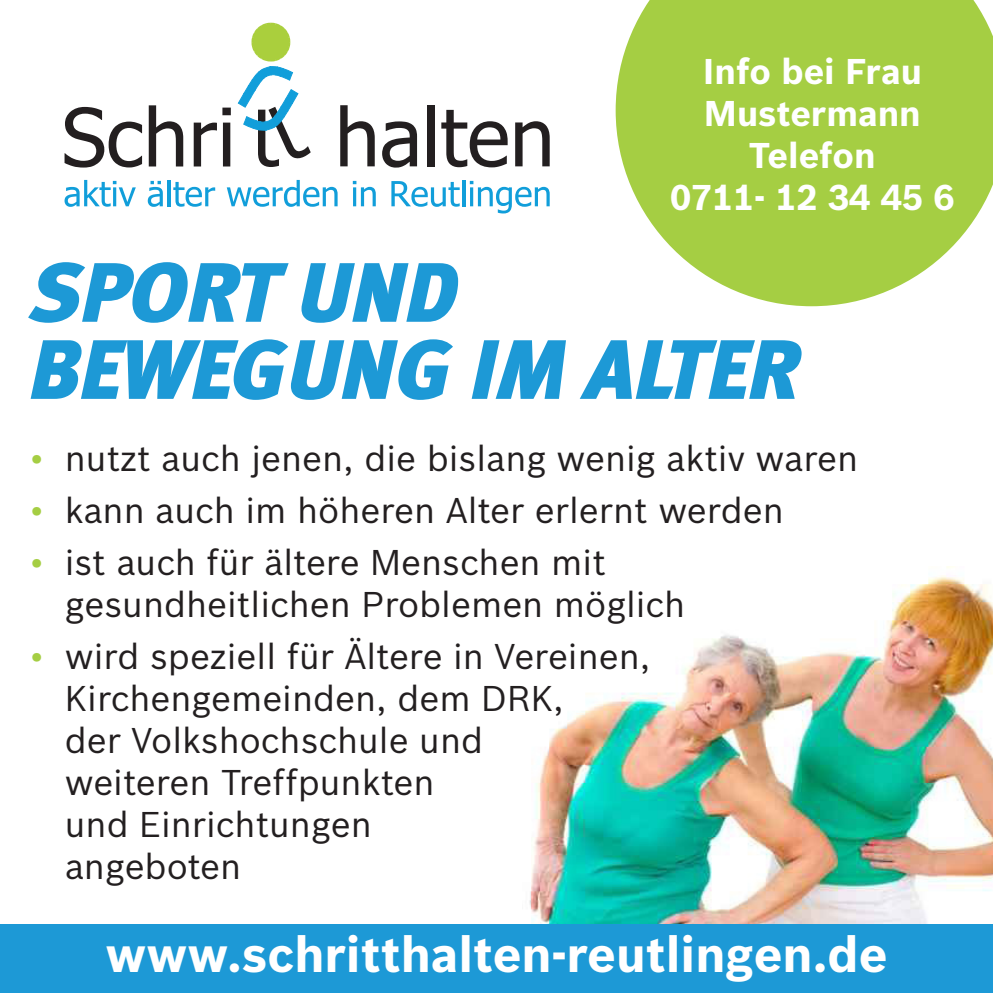
<style>
.page{position:relative;width:993px;height:993px;background:#fff}
.page>*{position:absolute;margin:0;border:0;box-sizing:border-box;transform-origin:0 0}
.t1{font:italic 900 84px/77px "Meta";color:#1d99d6}
.t2{font:700 49px "Bosch Sans";color:#fff}
.t3{font:35px/42px "Bosch Sans";color:#231f20}
.t4{font:700 35px/42px "Bosch Sans";color:#fff;text-align:center}
.s1{color:#a5ce43}
</style>
<div class="page">
<img style="left:529px;top:566px;width:463px;height:358px">
<div style="left:0;top:924px;width:992px;height:68px;background:#1d99d6"></div>
<svg style="left:238px;top:23px;width:72px;height:144px"></svg>
<svg style="left:65px;top:107px;width:77px;height:60px"></svg>
<svg style="left:149px;top:105px;width:34px;height:61px"></svg>
<svg style="left:194px;top:122px;width:23px;height:44px"></svg>
<div style="left:222px;top:108px;width:9px;height:7px;background:#231f20"></div>
<div style="left:223px;top:122px;width:7px;height:44px;background:#231f20"></div>
<svg style="left:65px;top:180px;width:71px;height:27px"></svg>
<svg style="left:148px;top:181px;width:15px;height:26px"></svg>
<hr style="left:167px;top:180px;width:3px;height:26px;background:#119eda">
<svg style="left:173px;top:182px;width:42px;height:25px"></svg>
<svg style="left:227px;top:180px;width:110px;height:27px"></svg>
<svg style="left:353px;top:181px;width:22px;height:25px"></svg>
<svg style="left:391px;top:181px;width:68px;height:26px"></svg>
<hr style="left:462px;top:180px;width:3px;height:26px;background:#119eda">
<svg style="left:469px;top:181px;width:80px;height:32px"></svg>
<svg style="left:340px;top:105px;width:34px;height:61px"></svg>
<svg style="left:382px;top:121px;width:35px;height:46px"></svg>
<div style="left:427px;top:105px;width:8px;height:61px;background:#231f20"></div>
<svg style="left:441px;top:110px;width:66px;height:57px"></svg>
<svg style="left:515px;top:121px;width:34px;height:45px"></svg>
<svg style="left:615px;top:0;width:377px;height:306px;background:#b1d45c"></svg>
<p class="t4" style="left:669px;top:51px;width:286px">Info bei Frau<br>Mustermann<br>Telefon<br>0711- 12 34 45 6</p>
<h1 class="t1" style="left:30px;top:253px;width:770px">SPORT UND<br>BEWEGUNG IM ALTER</h1>
<p class="t3" style="left:30px;top:436px;width:829px"><span class="s1">•</span> nutzt auch jenen, die bislang wenig aktiv waren</p>
<p class="t3" style="left:30px;top:488px;width:755px"><span class="s1">•</span> kann auch im höheren Alter erlernt werden</p>
<p class="t3" style="left:65px;top:540px;width:621px;text-indent:-35px"><span class="s1">•</span> ist auch für ältere Menschen mit gesundheitlichen Problemen möglich</p>
<p class="t3" style="left:65px;top:634px;width:587px;text-indent:-35px"><span class="s1">•</span> wird speziell für Ältere in Vereinen,<br>Kirchengemeinden, dem DRK,<br>der Volkshochschule und<br>weiteren Treffpunkten<br>und Einrichtungen<br>angeboten</p>
<h2 class="t2" style="left:105px;top:923px;width:783px">www.schritthalten-reutlingen.de</h2>
</div>
